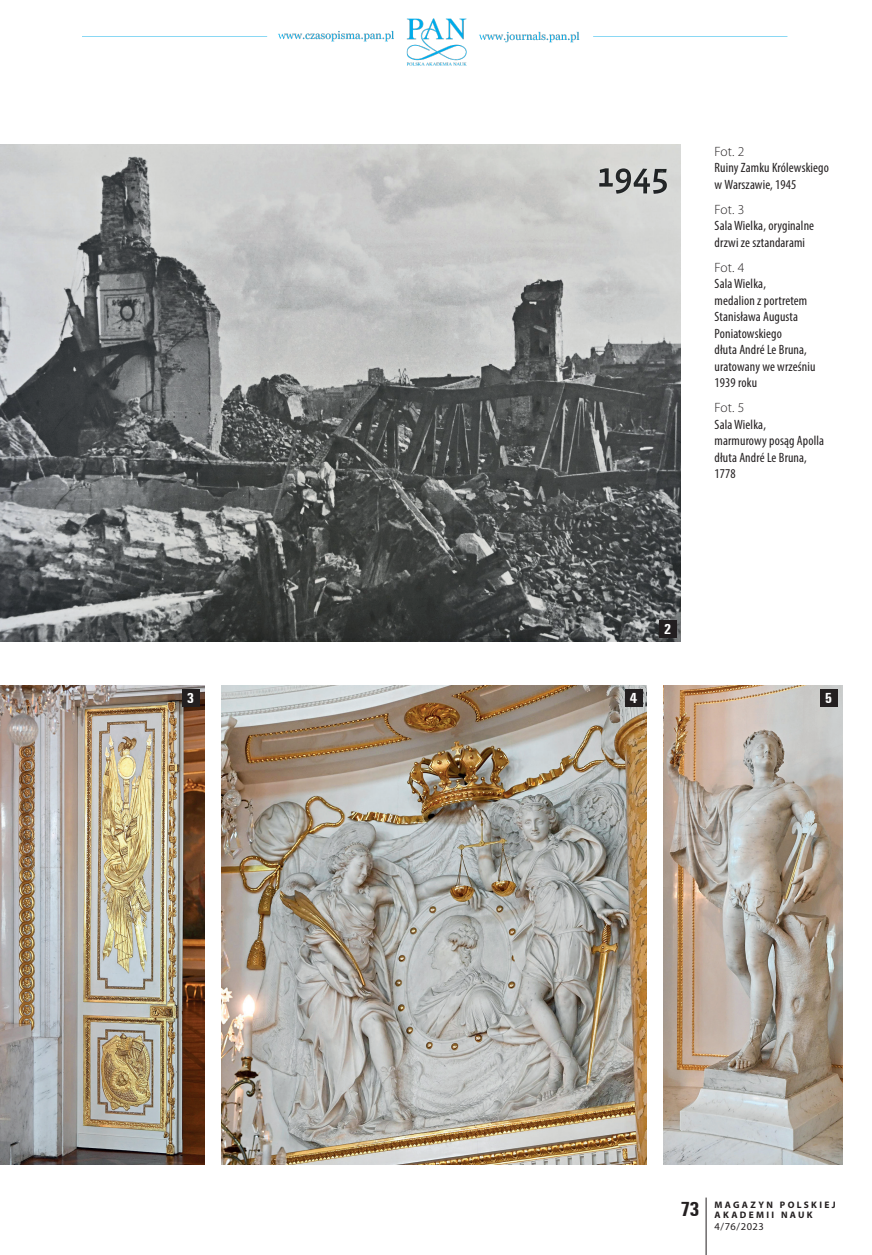
<style>
.page{position:relative;width:872px;height:1255px;background:#fff}
.page>*{position:absolute;margin:0;border:0;box-sizing:border-box;transform-origin:0 0}
.t1{font:700 condensed 15px "Unitus TEE";color:#fff}
.t2{font:condensed 13.5px/16.5px "Myriad Pro";letter-spacing:.01em;color:#231f20}
.t3{font:300 13.5px "Myriad Pro";letter-spacing:-.005em;color:#231f20}
.t4{font:10.5px "Myriad Pro";letter-spacing:.045em;color:#231f20}
.t5{font:700 9.45px/10.5px "Myriad Pro";letter-spacing:.245em;color:#231f20}
.s1{font-family:"Unitus TEE";font-stretch:condensed;font-size:21px}
</style>
<div class="page">
<img style="left:82px;top:18px;width:706px;height:48px">
<hr style="left:706px;top:1197px;width:1px;height:57px;background:#231f20">
<img style="left:0;top:145px;width:680px;height:496px">
<div style="left:659px;top:620px;width:17px;height:17px;background:#231f20"></div>
<img style="left:221px;top:685px;width:425px;height:478px">
<img style="left:0;top:685px;width:204px;height:478px">
<div style="left:183px;top:689px;width:17px;height:17px;background:#231f20"></div>
<img style="left:663px;top:685px;width:179px;height:478px">
<div style="left:625px;top:689px;width:17px;height:17px;background:#231f20"></div>
<div style="left:821px;top:689px;width:17px;height:17px;background:#231f20"></div>
<p class="t3" style="left:714px;top:143px;width:31px">Fot. 2</p>
<p class="t2" style="left:714px;top:159px;width:116px">Ruiny Zamku Królewskiego w Warszawie, 1945</p>
<p class="t3" style="left:714px;top:201px;width:31px">Fot. 3</p>
<p class="t2" style="left:714px;top:217px;width:101px">Sala Wielka, oryginalne drzwi ze sztandarami</p>
<p class="t3" style="left:714px;top:259px;width:31px">Fot. 4</p>
<p class="t2" style="left:714px;top:275px;width:102px">Sala Wielka,<br>medalion z portretem<br>Stanisława Augusta<br>Poniatowskiego<br>dłuta André Le Bruna, uratowany we wrześniu<br>1939 roku</p>
<p class="t3" style="left:714px;top:399px;width:31px">Fot. 5</p>
<p class="t2" style="left:714px;top:416px;width:111px">Sala Wielka,<br>marmurowy posąg Apolla dłuta André Le Bruna,<br>1778</p>
<p class="t1" style="left:664px;top:620px;width:9px">2</p>
<p class="t1" style="left:187px;top:689px;width:9px">3</p>
<p class="t1" style="left:630px;top:689px;width:9px">4</p>
<p class="t1" style="left:825px;top:689px;width:9px">5</p>
<p class="t5" style="left:714px;top:1198px;width:123px;text-indent:-34px"><span class="s1">73</span> MAGAZYN POLSKIEJ<br>AKADEMII NAUK</p>
<p class="t4" style="left:714px;top:1220px;width:51px">4/76/2023</p>
</div>
